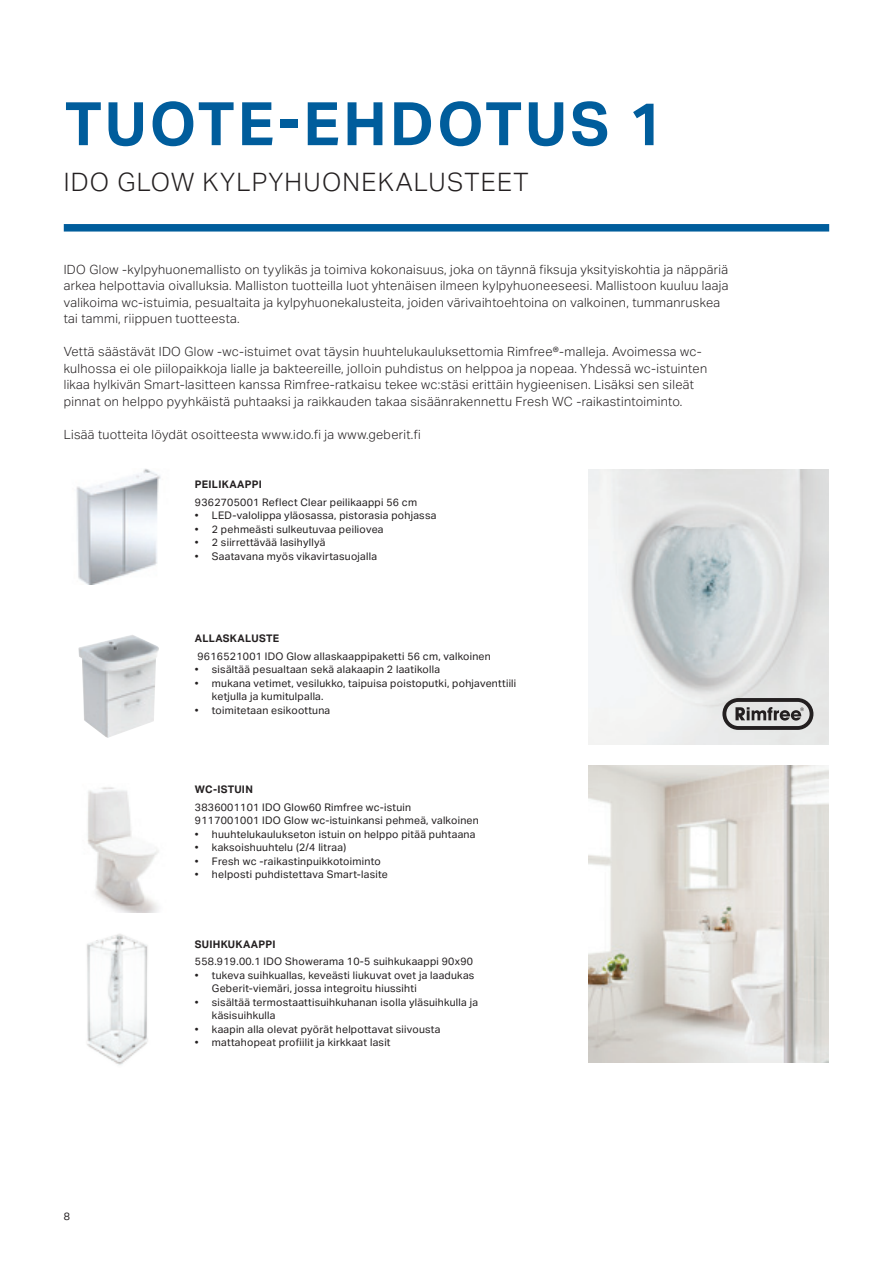
<style>
.page{position:relative;width:893px;height:1263px;background:#fff}
.page>*{position:absolute;margin:0;border:0;box-sizing:border-box;transform-origin:0 0}
.t1{font:700 60px "Aktiv Grotesk Geberit";letter-spacing:.05em;color:#005d9c}
.t2{font:300 25.5px "Aktiv Grotesk Geberit";letter-spacing:.05em;color:#231f20}
.t3{font:300 12.75px/16.5px "Aktiv Grotesk Geberit";letter-spacing:.025em;color:#231f20}
.t4{font:10.5px/13.5px "Aktiv Grotesk Geberit";letter-spacing:.025em;color:#231f20}
.t5{font:700 10.5px "Aktiv Grotesk Geberit";letter-spacing:.025em;color:#231f20}
</style>
<div class="page">
<img style="left:76px;top:469px;width:85px;height:115px">
<img style="left:78px;top:635px;width:55px;height:30px">
<img style="left:87px;top:787px;width:72px;height:125px">
<img style="left:87px;top:912px;width:70px;height:153px">
<div style="left:64px;top:224px;width:765px;height:8px;background:#005d9c"></div>
<img style="left:589px;top:766px;width:239px;height:296px">
<img style="left:589px;top:469px;width:239px;height:276px">
<svg style="left:722px;top:698px;width:91px;height:32px"></svg>
<h1 class="t1" style="left:65px;top:87px;width:601px">TUOTE-EHDOTUS 1</h1>
<h2 class="t2" style="left:64px;top:167px;width:466px">IDO GLOW KYLPYHUONEKALUSTEET</h2>
<p class="t3" style="left:64px;top:261px;width:666px">IDO Glow -kylpyhuonemallisto on tyylikäs ja toimiva kokonaisuus, joka on täynnä fiksuja yksityiskohtia ja näppäriä arkea helpottavia oivalluksia. Malliston tuotteilla luot yhtenäisen ilmeen kylpyhuoneeseesi. Mallistoon kuuluu laaja valikoima wc-istuimia, pesualtaita ja kylpyhuonekalusteita, joiden värivaihtoehtoina on valkoinen, tummanruskea tai tammi, riippuen tuotteesta.</p>
<p class="t3" style="left:64px;top:343px;width:645px">Vettä säästävät IDO Glow -wc-istuimet ovat täysin huuhtelukauluksettomia Rimfree®-malleja. Avoimessa wc&shy;kulhossa ei ole piilopaikkoja lialle ja bakteereille, jolloin puhdistus on helppoa ja nopeaa. Yhdessä wc-istuinten likaa hylkivän Smart-lasitteen kanssa Rimfree-ratkaisu tekee wc:stäsi erittäin hygieenisen. Lisäksi sen sileät pinnat on helppo pyyhkäistä puhtaaksi ja raikkauden takaa sisäänrakennettu Fresh WC -raikastintoiminto.</p>
<p class="t3" style="left:64px;top:426px;width:358px">Lisää tuotteita löydät osoitteesta www.ido.fi ja www.geberit.fi</p>
<p class="t5" style="left:195px;top:477px;width:69px">PEILIKAAPPI</p>
<p class="t4" style="left:195px;top:495px;width:224px">9362705001 Reflect Clear peilikaappi 56 cm</p>
<p class="t4" style="left:195px;top:508px;width:243px">• LED-valolippa yläosassa, pistorasia pohjassa</p>
<p class="t4" style="left:195px;top:522px;width:190px">• 2 pehmeästi sulkeutuvaa peiliovea</p>
<p class="t4" style="left:195px;top:535px;width:132px">• 2 siirrettävää lasihyllyä</p>
<p class="t4" style="left:195px;top:549px;width:184px">• Saatavana myös vikavirtasuojalla</p>
<p class="t5" style="left:195px;top:632px;width:86px">ALLASKALUSTE</p>
<p class="t4" style="left:197px;top:649px;width:295px">9616521001 IDO Glow allaskaappipaketti 56 cm, valkoinen</p>
<p class="t4" style="left:195px;top:663px;width:247px">• sisältää pesualtaan sekä alakaapin 2 laatikolla</p>
<p class="t4" style="left:212px;top:676px;width:306px;text-indent:-17px">• mukana vetimet, vesilukko, taipuisa poistoputki, pohjaventtiili ketjulla ja kumitulpalla.</p>
<p class="t4" style="left:195px;top:703px;width:137px">• toimitetaan esikoottuna</p>
<p class="t5" style="left:195px;top:783px;width:59px">WC-ISTUIN</p>
<p class="t4" style="left:195px;top:800px;width:285px">3836001101 IDO Glow60 Rimfree wc-istuin<br>9117001001 IDO Glow wc-istuinkansi pehmeä, valkoinen</p>
<p class="t4" style="left:195px;top:827px;width:282px">• huuhtelukaulukseton istuin on helppo pitää puhtaana</p>
<p class="t4" style="left:195px;top:841px;width:153px">• kaksoishuuhtelu (2/4 litraa)</p>
<p class="t4" style="left:195px;top:854px;width:187px">• Fresh wc -raikastinpuikkotoiminto</p>
<p class="t4" style="left:195px;top:868px;width:194px">• helposti puhdistettava Smart-lasite</p>
<p class="t4" style="left:64px;top:1210px;width:8px">8</p>
<p class="t5" style="left:195px;top:937px;width:82px">SUIHKUKAAPPI</p>
<p class="t4" style="left:195px;top:955px;width:280px">558.919.00.1 IDO Showerama 10-5 suihkukaappi 90x90</p>
<p class="t4" style="left:212px;top:968px;width:264px;text-indent:-17px">• tukeva suihkuallas, keveästi liukuvat ovet ja laadukas<br>Geberit-viemäri, jossa integroitu hiussihti</p>
<p class="t4" style="left:212px;top:995px;width:268px;text-indent:-17px">• sisältää termostaattisuihkuhanan isolla yläsuihkulla ja käsisuihkulla</p>
<p class="t4" style="left:195px;top:1022px;width:247px">• kaapin alla olevat pyörät helpottavat siivousta</p>
<p class="t4" style="left:195px;top:1036px;width:197px">• mattahopeat profiilit ja kirkkaat lasit</p>
</div>
